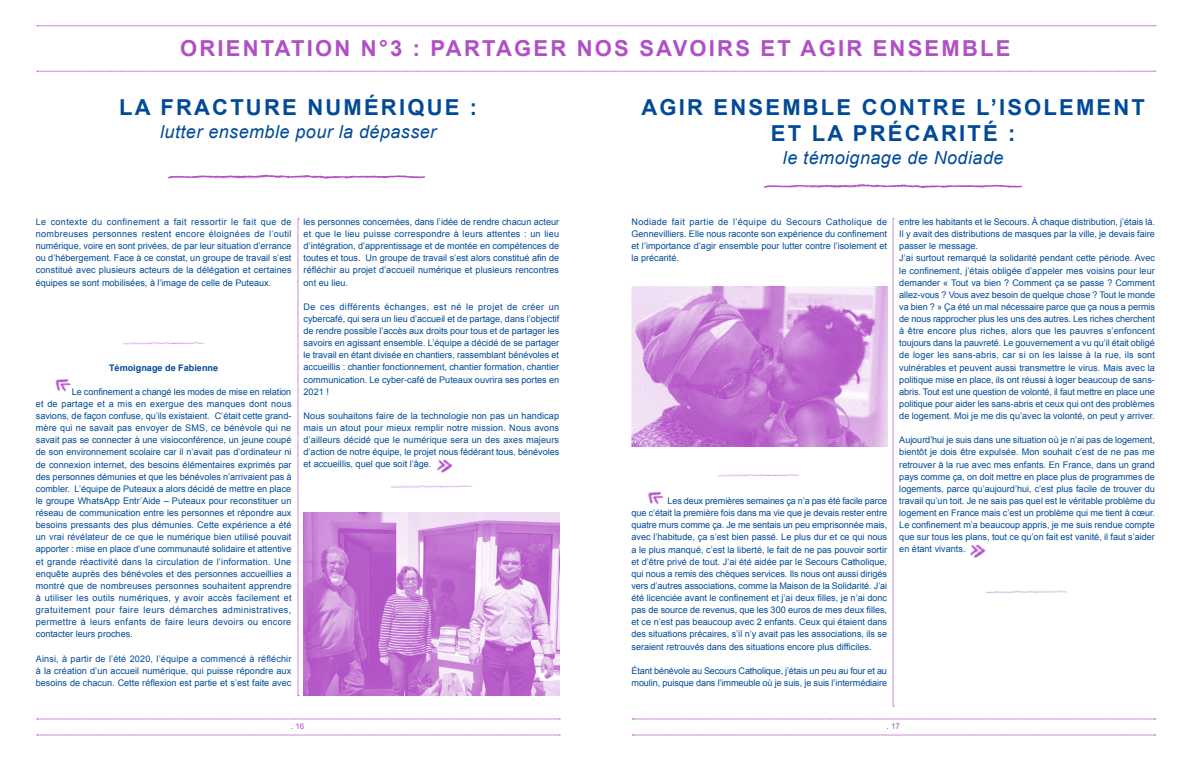
<style>
.page{position:relative;width:1191px;height:766px;background:#fff}
.page>*{position:absolute;margin:0;border:0;box-sizing:border-box;transform-origin:0 0}
.t1{font:700 22px/26.4px "Arial";letter-spacing:.1em;color:#004a98;text-align:center}
.t2{font:700 22px "Arial";letter-spacing:.1em;color:#b14fc5}
.t3{font:italic 18px "Arial";letter-spacing:.025em;color:#004a98}
.t4{font:9.1px/12.1px "Arial";color:#004a98;text-align:justify}
.t5{font:700 9.1px "Arial";color:#004a98}
.t6{font:8px "Arial";color:#b14fc5}
.s1{color:#004a98}
</style>
<div class="page">
<svg style="left:37px;top:718px;width:523px;height:1px"></svg>
<svg style="left:632px;top:718px;width:523px;height:1px"></svg>
<svg style="left:37px;top:734px;width:523px;height:1px"></svg>
<svg style="left:632px;top:734px;width:523px;height:1px"></svg>
<svg style="left:892px;top:218px;width:2px;height:488px"></svg>
<svg style="left:298px;top:218px;width:1px;height:478px"></svg>
<svg style="left:37px;top:26px;width:1118px;height:1px"></svg>
<svg style="left:37px;top:71px;width:1118px;height:1px"></svg>
<img style="left:764px;top:184px;width:258px;height:4px">
<img style="left:168px;top:174px;width:257px;height:5px">
<img style="left:55px;top:379px;width:16px;height:13px">
<img style="left:648px;top:491px;width:16px;height:14px">
<img style="left:430px;top:459px;width:23px;height:14px">
<img style="left:963px;top:544px;width:23px;height:14px">
<img style="left:123px;top:342px;width:81px;height:3px">
<img style="left:391px;top:485px;width:81px;height:3px">
<img style="left:718px;top:474px;width:81px;height:3px">
<img style="left:985px;top:590px;width:82px;height:3px">
<img style="left:631px;top:286px;width:256px;height:160px">
<img style="left:303px;top:512px;width:256px;height:183px">
<h1 class="t2" style="left:180px;top:33px;width:832px">ORIENTATION N°3 : PARTAGER NOS SAVOIRS ET AGIR ENSEMBLE</h1>
<h1 class="t1" style="left:119px;top:95px;width:360px">LA FRACTURE NUMÉRIQUE :</h1>
<h2 class="t3" style="left:160px;top:120px;width:278px">lutter ensemble pour la dépasser</h2>
<p class="t4" style="left:36px;top:216px;width:257px">Le contexte du confinement a fait ressortir le fait que de nombreuses personnes restent encore éloignées de l’outil numérique, voire en sont privées, de par leur situation d’errance ou d’hébergement. Face à ce constat, un groupe de travail s’est constitué avec plusieurs acteurs de la délégation et certaines équipes se sont mobilisées, à l’image de celle de Puteaux.</p>
<p class="t5" style="left:109px;top:361px;width:111px">Témoignage de Fabienne</p>
<p class="t4" style="left:36px;top:385px;width:257px;text-indent:36px">Le confinement a changé les modes de mise en relation et de partage et a mis en exergue des manques dont nous savions, de façon confuse, qu’ils existaient. C’était cette grand&shy;mère qui ne savait pas envoyer de SMS, ce bénévole qui ne savait pas se connecter à une visioconférence, un jeune coupé de son environnement scolaire car il n’avait pas d’ordinateur ni de connexion internet, des besoins élémentaires exprimés par des personnes démunies et que les bénévoles n’arrivaient pas à combler. L’équipe de Puteaux a alors décidé de mettre en place le groupe WhatsApp Entr’Aide – Puteaux pour reconstituer un réseau de communication entre les personnes et répondre aux besoins pressants des plus démunies. Cette expérience a été un vrai révélateur de ce que le numérique bien utilisé pouvait apporter : mise en place d’une communauté solidaire et attentive et grande réactivité dans la circulation de l’information. Une enquête auprès des bénévoles et des personnes accueillies a montré que de nombreuses personnes souhaitent apprendre à utiliser les outils numériques, y avoir accès facilement et gratuitement pour faire leurs démarches administratives, permettre à leurs enfants de faire leurs devoirs ou encore contacter leurs proches.</p>
<p class="t4" style="left:36px;top:652px;width:257px">Ainsi, à partir de l’été 2020, l’équipe a commencé à réfléchir à la création d’un accueil numérique, qui puisse répondre aux besoins de chacun. Cette réflexion est partie et s’est faite avec</p>
<p class="t4" style="left:303px;top:216px;width:257px">les personnes concernées, dans l’idée de rendre chacun acteur et que le lieu puisse correspondre à leurs attentes : un lieu d’intégration, d’apprentissage et de montée en compétences de toutes et tous. Un groupe de travail s’est alors constitué afin de réfléchir au projet d’accueil numérique et plusieurs rencontres ont eu lieu.</p>
<p class="t4" style="left:303px;top:300px;width:257px">De ces différents échanges, est né le projet de créer un cybercafé, qui sera un lieu d’accueil et de partage, dans l’objectif de rendre possible l’accès aux droits pour tous et de partager les savoirs en agissant ensemble. L’équipe a décidé de se partager le travail en étant divisée en chantiers, rassemblant bénévoles et accueillis : chantier fonctionnement, chantier formation, chantier communication. Le cyber-café de Puteaux ouvrira ses portes en 2021 !</p>
<p class="t4" style="left:303px;top:409px;width:257px">Nous souhaitons faire de la technologie non pas un handicap mais un atout pour mieux remplir notre mission. Nous avons d’ailleurs décidé que le numérique sera un des axes majeurs d’action de notre équipe, le projet nous fédérant tous, bénévoles et accueillis, quel que soit l’âge.</p>
<h1 class="t1" style="left:641px;top:95px;width:505px">AGIR ENSEMBLE CONTRE L’ISOLEMENT<br>ET LA PRÉCARITÉ :</h1>
<h2 class="t3" style="left:783px;top:146px;width:222px">le témoignage de Nodiade</h2>
<p class="t4" style="left:631px;top:216px;width:257px">Nodiade fait partie de l’équipe du Secours Catholique de Gennevilliers. Elle nous raconte son expérience du confinement et l’importance d’agir ensemble pour lutter contre l’isolement et la précarité.</p>
<p class="t4" style="left:631px;top:494px;width:257px;text-indent:36px">Les deux premières semaines ça n’a pas été facile parce que c’était la première fois dans ma vie que je devais rester entre quatre murs comme ça. Je me sentais un peu emprisonnée mais, avec l’habitude, ça s’est bien passé. Le plus dur et ce qui nous a le plus manqué, c’est la liberté, le fait de ne pas pouvoir sortir et d’être privé de tout. J’ai été aidée par le Secours Catholique, qui nous a remis des chèques services. Ils nous ont aussi dirigés vers d’autres associations, comme la Maison de la Solidarité. J’ai été licenciée avant le confinement et j’ai deux filles, je n’ai donc pas de source de revenus, que les 300 euros de mes deux filles, et ce n’est pas beaucoup avec 2 enfants. Ceux qui étaient dans des situations précaires, s’il n’y avait pas les associations, ils se seraient retrouvés dans des situations encore plus difficiles.</p>
<p class="t4" style="left:631px;top:664px;width:257px">Étant bénévole au Secours Catholique, j’étais un peu au four et au moulin, puisque dans l’immeuble où je suis, je suis l’intermédiaire</p>
<p class="t4" style="left:899px;top:216px;width:257px;text-align:left">entre les habitants et le Secours. À chaque distribution, j’étais là.<br>Il y avait des distributions de masques par la ville, je devais faire passer le message.<br>J’ai surtout remarqué la solidarité pendant cette période. Avec le confinement, j’étais obligée d’appeler mes voisins pour leur demander « Tout va bien ? Comment ça se passe ? Comment allez-vous ? Vous avez besoin de quelque chose ? Tout le monde va bien ? » Ça été un mal nécessaire parce que ça nous a permis de nous rapprocher plus les uns des autres. Les riches cherchent à être encore plus riches, alors que les pauvres s’enfoncent toujours dans la pauvreté. Le gouvernement a vu qu’il était obligé de loger les sans-abris, car si on les laisse à la rue, ils sont vulnérables et peuvent aussi transmettre le virus. Mais avec la politique mise en place, ils ont réussi à loger beaucoup de sans&shy;abris. Tout est une question de volonté, il faut mettre en place une politique pour aider les sans-abris et ceux qui ont des problèmes de logement. Moi je me dis qu’avec la volonté, on peut y arriver.</p>
<p class="t4" style="left:899px;top:434px;width:257px">Aujourd’hui je suis dans une situation où je n’ai pas de logement, bientôt je dois être expulsée. Mon souhait c’est de ne pas me retrouver à la rue avec mes enfants. En France, dans un grand pays comme ça, on doit mettre en place plus de programmes de logements, parce qu’aujourd’hui, c’est plus facile de trouver du travail qu’un toit. Je ne sais pas quel est le véritable problème du logement en France mais c’est un problème qui me tient à cœur.<br>Le confinement m’a beaucoup appris, je me suis rendue compte que sur tous les plans, tout ce qu’on fait est vanité, il faut s’aider en étant vivants.</p>
<p class="t6" style="left:291px;top:721px;width:15px"><span class="s1">.</span> 16</p>
<p class="t6" style="left:886px;top:721px;width:15px"><span class="s1">.</span> 17</p>
</div>
